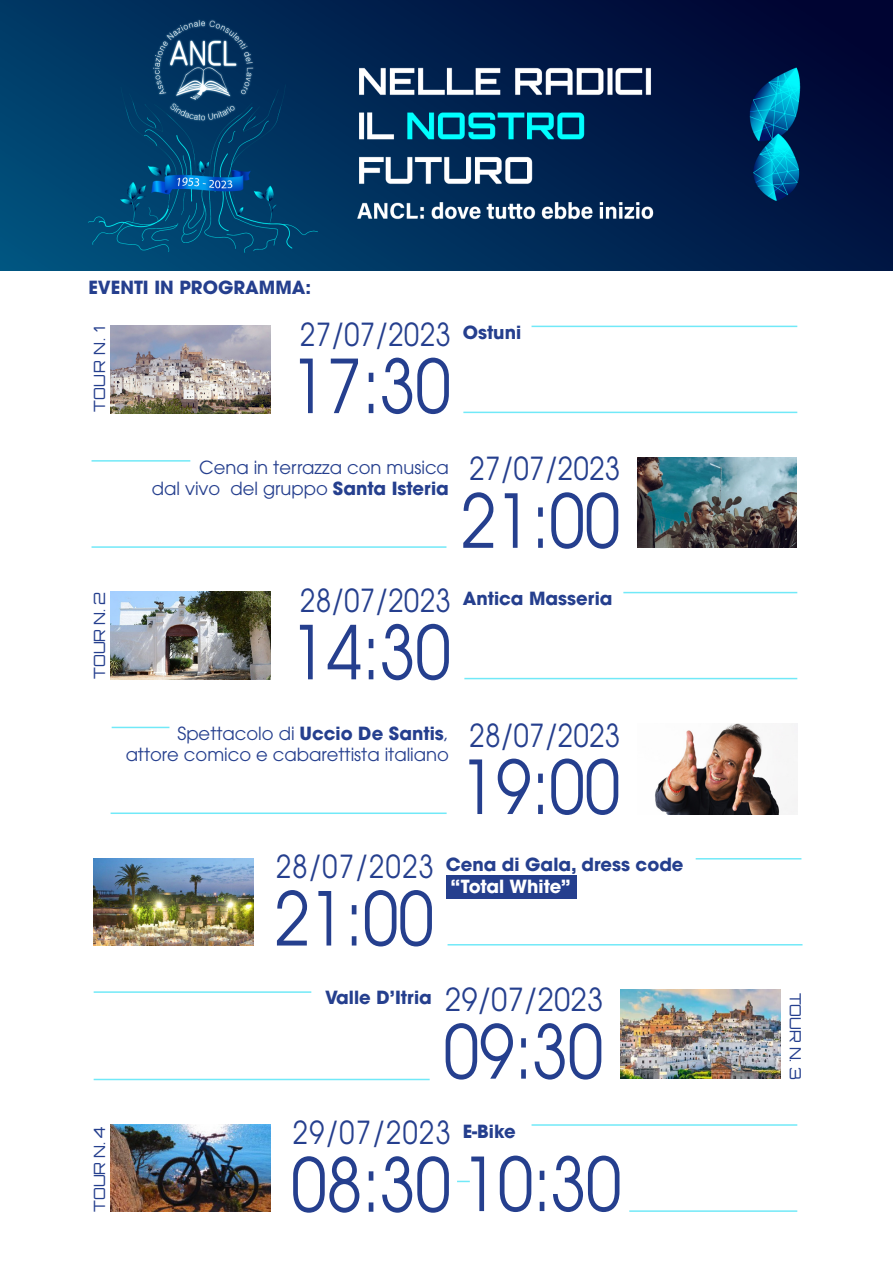
<style>
.page{position:relative;width:893px;height:1263px;background:#fff}
.page>*{position:absolute;margin:0;border:0;box-sizing:border-box;transform-origin:0 0}
.t1{font:73.65px "ITC Avant Garde Pro";letter-spacing:.005em;color:#253f8e;scale:.86 1}
.t2{font:31.65px "ITC Avant Garde Pro";letter-spacing:.03em;color:#253f8e;scale:.85 1}
.t3{font:31.65px "ITC Avant Garde Pro";letter-spacing:.03em;color:#253f8e;scale:.9 1}
.t4{font:18px "ITC Avant Garde Pro";color:#253f8e}
.t5{font:700 18px "ITC Avant Garde Pro";color:#253f8e}
.t6{font:700 18px "ITC Avant Garde Pro";letter-spacing:-.01em;color:#fff}
.t7{font:300 15.45px "Orbitron";letter-spacing:-.01em;color:#253f8e}
.s1{font-weight:700}
</style>
<div class="page">
<img style="left:0;top:0;width:893px;height:270px">
<img style="left:638px;top:457px;width:159px;height:91px">
<img style="left:655px;top:723px;width:142px;height:91px">
<img style="left:621px;top:989px;width:159px;height:90px">
<img style="left:111px;top:1124px;width:159px;height:88px">
<img style="left:111px;top:326px;width:159px;height:87px">
<img style="left:111px;top:592px;width:159px;height:87px">
<img style="left:94px;top:858px;width:159px;height:87px">
<div style="left:446px;top:875px;width:131px;height:24px;background:#253f8e"></div>
<hr style="left:463px;top:412px;width:334px;height:1px;background:#71e9f8">
<hr style="left:531px;top:326px;width:266px;height:1px;background:#71e9f8">
<hr style="left:623px;top:592px;width:174px;height:1px;background:#71e9f8">
<hr style="left:92px;top:546px;width:354px;height:2px;background:#71e9f8">
<hr style="left:92px;top:460px;width:98px;height:2px;background:#71e9f8">
<hr style="left:112px;top:727px;width:57px;height:1px;background:#71e9f8">
<hr style="left:111px;top:812px;width:336px;height:2px;background:#71e9f8">
<hr style="left:94px;top:1079px;width:336px;height:1px;background:#71e9f8">
<hr style="left:629px;top:1210px;width:168px;height:2px;background:#71e9f8">
<hr style="left:531px;top:1124px;width:266px;height:2px;background:#71e9f8">
<hr style="left:94px;top:991px;width:217px;height:2px;background:#71e9f8">
<hr style="left:464px;top:678px;width:333px;height:1px;background:#71e9f8">
<hr style="left:448px;top:944px;width:354px;height:1px;background:#71e9f8">
<hr style="left:696px;top:858px;width:105px;height:1px;background:#71e9f8">
<svg style="left:457px;top:1181px;width:13px;height:1px"></svg>
<p class="t5" style="left:88px;top:275px;width:224px">EVENTI IN PROGRAMMA:</p>
<p class="t2" style="left:300px;top:314px;width:179px">27/07/2023</p>
<p class="t1" style="left:291px;top:340px;width:187px">17:30</p>
<p class="t7" style="left:90px;top:412px;width:87px;rotate:-90deg">TOUR N. 1</p>
<p class="t5" style="left:463px;top:320px;width:60px">Ostuni</p>
<p class="t7" style="left:90px;top:678px;width:88px;rotate:-90deg">TOUR N. 2</p>
<p class="t4" style="left:199px;top:456px;width:251px">Cena in terrazza con musica</p>
<p class="t4" style="left:152px;top:477px;width:299px">dal vivo del gruppo <span class="s1">Santa Isteria</span></p>
<p class="t2" style="left:470px;top:449px;width:179px">27/07/2023</p>
<p class="t1" style="left:461px;top:475px;width:187px">21:00</p>
<p class="t2" style="left:300px;top:581px;width:179px">28/07/2023</p>
<p class="t1" style="left:291px;top:607px;width:187px">14:30</p>
<p class="t5" style="left:463px;top:586px;width:151px">Antica Masseria</p>
<p class="t4" style="left:177px;top:722px;width:273px">Spettacolo di <span class="s1">Uccio De Santis</span>,</p>
<p class="t4" style="left:126px;top:744px;width:325px">attore comico e cabarettista italiano</p>
<p class="t2" style="left:470px;top:715px;width:179px">28/07/2023</p>
<p class="t1" style="left:461px;top:741px;width:187px">19:00</p>
<p class="t7" style="left:90px;top:1212px;width:87px;rotate:-90deg">TOUR N. 4</p>
<p class="t2" style="left:276px;top:847px;width:187px">28/07/2023</p>
<p class="t1" style="left:274px;top:873px;width:187px">21:00</p>
<p class="t5" style="left:446px;top:853px;width:239px">Cena di Gala, dress code</p>
<p class="t6" style="left:450px;top:874px;width:122px">“Total White”</p>
<p class="t5" style="left:325px;top:986px;width:108px">Valle D’Itria</p>
<p class="t3" style="left:445px;top:980px;width:177px">29/07/2023</p>
<p class="t1" style="left:444px;top:1006px;width:187px">09:30</p>
<p class="t2" style="left:293px;top:1113px;width:187px">29/07/2023</p>
<p class="t1" style="left:291px;top:1139px;width:385px">08:30 10:30</p>
<p class="t5" style="left:463px;top:1119px;width:55px">E-Bike</p>
<p class="t7" style="left:805px;top:993px;width:88px;rotate:90deg">TOUR N. 3</p>
</div>
